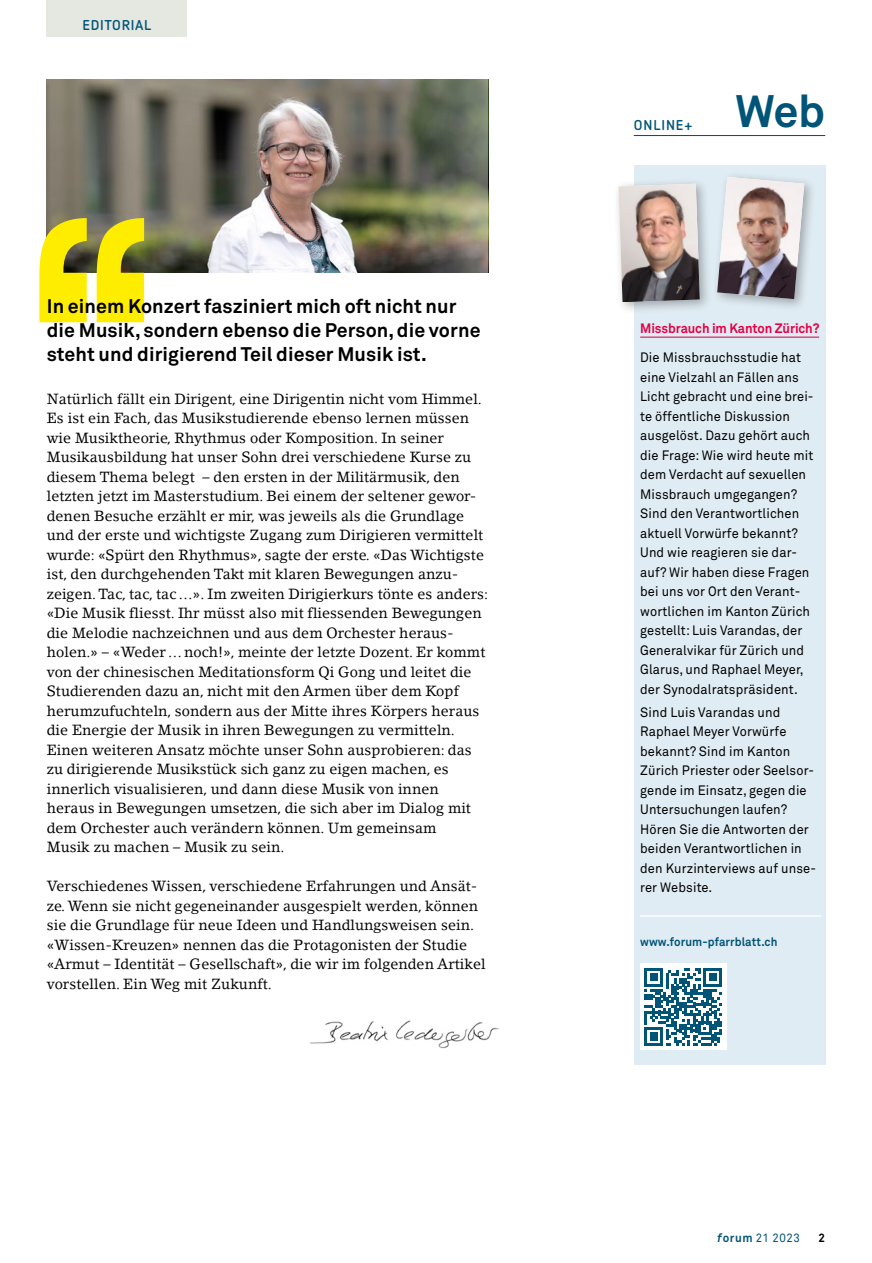
<style>
.page{position:relative;width:872px;height:1263px;background:#fff}
.page>*{position:absolute;margin:0;border:0;box-sizing:border-box;transform-origin:0 0}
.t1{font:700 45px "Akkurat Pro";color:#005478}
.t2{font:700 19.5px/24px "Akkurat Pro";letter-spacing:.005em;color:#000}
.t3{font:14.7px/19.5px "Lino Letter";letter-spacing:.005em;color:#000}
.t4{font:700 14.25px "Netto OT";letter-spacing:.05em;color:#005478}
.t5{font:13.5px/19.5px "Akkurat Pro";letter-spacing:.01em;color:#000;scale:.95 1}
.t6{font:700 13.5px "Akkurat Pro";letter-spacing:-.005em;color:#e50045;scale:.95 1}
.t7{font:700 12px "Akkurat Pro";letter-spacing:.01em;color:#005478;scale:.95 1}
.t8{font:12px "Akkurat Pro";letter-spacing:.04em;color:#005478;scale:.96 1}
.t9{font:700 12px "Akkurat Pro";color:#000;scale:.96 1}
.s1{font-weight:700;font-style:italic}
.s2{font-weight:700}
</style>
<div class="page">
<div style="left:47px;top:0;width:140px;height:36px;background:#e4e8e1"></div>
<hr style="left:634px;top:135px;width:191px;height:1px;background:#005478">
<div style="left:634px;top:165px;width:191px;height:899px;background:#e0ecf3"></div>
<hr style="left:640px;top:337px;width:179px;height:1px;background:#e50045">
<hr style="left:640px;top:915px;width:181px;height:2px;background:#fff">
<div style="left:640px;top:963px;width:86px;height:87px;background:#fff"></div>
<svg style="left:644px;top:968px;width:78px;height:78px"></svg>
<div style="left:711px;top:171px;width:105px;height:140px;background:#000;opacity:.3"></div>
<img style="left:717px;top:177px;width:87px;height:122px">
<div style="left:612px;top:178px;width:100px;height:137px;background:#000;opacity:.3"></div>
<img style="left:618px;top:184px;width:82px;height:118px">
<img style="left:47px;top:79px;width:340px;height:194px">
<svg style="left:387px;top:79px;width:101px;height:194px;background:#6a6d59"></svg>
<svg style="left:39px;top:218px;width:48px;height:104px;background:#e1d216"></svg>
<svg style="left:97px;top:218px;width:47px;height:104px;background:#ddcf0d"></svg>
<img style="left:310px;top:1020px;width:189px;height:29px">
<p class="t4" style="left:82px;top:16px;width:71px">EDITORIAL</p>
<h2 class="t2" style="left:47px;top:295px;width:435px">In einem Konzert fasziniert mich oft nicht nur die Musik, sondern ebenso die Person, die vorne steht und dirigierend Teil dieser Musik ist.</h2>
<p class="t3" style="left:47px;top:389px;width:443px">Natürlich fällt ein Dirigent, eine Dirigentin nicht vom Himmel.<br>Es ist ein Fach, das Musikstudierende ebenso lernen müssen wie Musiktheorie, Rhythmus oder Komposition. In seiner Musikausbildung hat unser Sohn drei verschiedene Kurse zu diesem Thema belegt – den ersten in der Militärmusik, den letzten jetzt im Masterstudium. Bei einem der seltener gewor&shy;denen Besuche erzählt er mir, was jeweils als die Grundlage und der erste und wichtigste Zugang zum Dirigieren vermittelt wurde: «Spürt den Rhythmus», sagte der erste. «Das Wichtigste ist, den durchgehenden Takt mit klaren Bewegungen anzu&shy;zeigen. Tac, tac, tac…». Im zweiten Dirigierkurs tönte es anders: «Die Musik fliesst. Ihr müsst also mit fliessenden Bewegungen die Melodie nachzeichnen und aus dem Orchester heraus&shy;holen.» – «Weder…noch!», meinte der letzte Dozent. Er kommt von der chinesischen Meditationsform Qi Gong und leitet die Studierenden dazu an, nicht mit den Armen über dem Kopf herumzufuchteln, sondern aus der Mitte ihres Körpers heraus die Energie der Musik in ihren Bewegungen zu vermitteln.<br>Einen weiteren Ansatz möchte unser Sohn ausprobieren: das zu dirigierende Musikstück sich ganz zu eigen machen, es innerlich visualisieren, und dann diese Musik von innen heraus in Bewegungen umsetzen, die sich aber im Dialog mit dem Orchester auch verändern können. Um gemeinsam<br>Musik zu machen – Musik zu sein.</p>
<p class="t3" style="left:47px;top:876px;width:440px">Verschiedenes Wissen, verschiedene Erfahrungen und Ansät&shy;ze. Wenn sie nicht gegeneinander ausgespielt werden, können sie die Grundlage für neue Ideen und Handlungsweisen sein. «Wissen- Kreuzen» nennen das die Protagonisten der Studie «Armut – Identität – Gesellschaft», die wir im folgenden Artikel vorstellen. Ein Weg mit Zukunft.</p>
<p class="t4" style="left:634px;top:116px;width:60px">ONLINE+</p>
<h1 class="t1" style="left:735px;top:83px;width:91px">Web</h1>
<p class="t6" style="left:640px;top:319px;width:190px">Missbrauch im Kanton Zürich?</p>
<p class="t5" style="left:640px;top:348px;width:184px">Die Missbrauchsstudie hat eine Vielzahl an Fällen ans<br>Licht gebracht und eine brei&shy;te öffentliche Diskussion ausgelöst. Dazu gehört auch die Frage: Wie wird heute mit dem Verdacht auf sexuellen<br>Missbrauch umgegangen?<br>Sind den Verantwortlichen aktuell Vorwürfe bekannt?<br>Und wie reagieren sie dar&shy;auf? Wir haben diese Fragen bei uns vor Ort den Verant&shy;wortlichen im Kanton Zürich gestellt: Luis Varandas, der<br>Generalvikar für Zürich und<br>Glarus, und Raphael Meyer, der Synodalratspräsident.</p>
<p class="t5" style="left:640px;top:703px;width:187px">Sind Luis Varandas und<br>Raphael Meyer Vorwürfe bekannt? Sind im Kanton<br>Zürich Priester oder Seelsor&shy;gende im Einsatz, gegen die<br>Untersuchungen laufen?<br>Hören Sie die Antworten der beiden Verantwortlichen in den Kurzinterviews auf unse&shy;rer Website.</p>
<p class="t7" style="left:640px;top:934px;width:146px">www.forum-pfarrblatt.ch</p>
<p class="t8" style="left:717px;top:1231px;width:87px"><span class="s1">f</span><span class="s2">orum</span> 21 2023</p>
<p class="t9" style="left:818px;top:1231px;width:8px">2</p>
</div>
